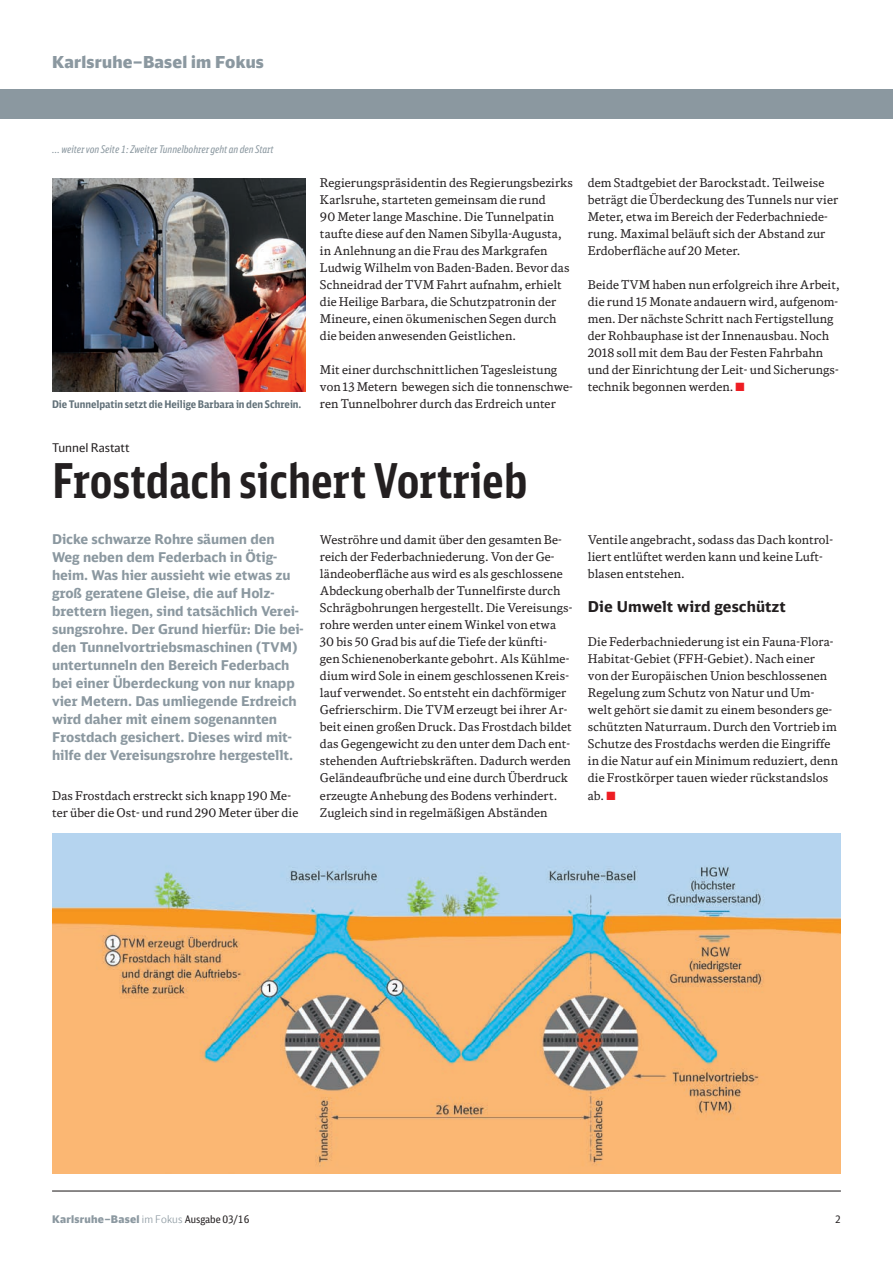
<style>
.page{position:relative;width:893px;height:1263px;background:#fff}
.page>*{position:absolute;margin:0;border:0;box-sizing:border-box;transform-origin:0 0}
.head{font:700 48px "DB Sans Comp";color:#231f20}
.DB-N_column_11pt_hea{font:900 16.5px "DB Head";letter-spacing:.015em;color:#8b98a0}
.text{font:700 15px "DB Sans";letter-spacing:.005em;color:#231f20}
.DB-N_intro_11pt_bold{font:700 13.5px/18px "DB Sans";letter-spacing:-.005em;color:#8b98a0}
.text_initial{font:12px/17px "DB News";letter-spacing:.005em;color:#231f20}
.DB-N_column_11pt_hea-2{font:12px "DB Head";color:#231f20}
.DB-N_body_8pt_news_p{font:italic 10.5px "DB Sans Comp";color:#8b98a0}
.bu{font:700 10.5px "DB Sans Cond";color:#627179}
.t1{font:900 10.5px "DB Head";letter-spacing:.025em;color:#8b98a0}
.t2{font:10.5px "DB Sans Cond";color:#231f20}
.s1{color:#ee1d23}
.s2{font-weight:300}
.s3{font-family:"DB Sans Cond";font-weight:400;color:#231f20}
</style>
<div class="page">
<div style="left:0;top:89px;width:893px;height:30px;background:#8b98a0"></div>
<img style="left:52px;top:179px;width:253px;height:212px">
<img style="left:52px;top:833px;width:789px;height:341px">
<hr style="left:52px;top:1190px;width:789px;height:1px;background:#231f20">
<p class="DB-N_column_11pt_hea" style="left:52px;top:51px;width:213px">Karlsruhe–Basel im Fokus</p>
<p class="DB-N_body_8pt_news_p" style="left:52px;top:143px;width:223px">… weiter von Seite 1: Zweiter Tunnelbohrer geht an den Start</p>
<p class="text_initial" style="left:320px;top:174px;width:254px">Regierungspräsidentin des Regierungsbezirks Karlsruhe, starteten gemeinsam die rund<br>90 Meter lange Maschine. Die Tunnelpatin taufte diese auf den Namen Sibylla-Augusta, in Anlehnung an die Frau des Markgrafen Ludwig Wilhelm von Baden-Baden. Bevor das Schneidrad der TVM Fahrt aufnahm, erhielt die Heilige Barbara, die Schutzpatronin der Mineure, einen ökumenischen Segen durch die beiden anwesenden Geistlichen.</p>
<p class="text_initial" style="left:320px;top:361px;width:254px">Mit einer durchschnittlichen Tagesleistung von 13 Metern bewegen sich die tonnenschwe-</p>
<p class="bu" style="left:52px;top:398px;width:251px">Die Tunnelpatin setzt die Heilige Barbara in den Schrein.</p>
<p class="text_initial" style="left:320px;top:395px;width:237px">ren Tunnelbohrer durch das Erdreich unter</p>
<p class="DB-N_column_11pt_hea-2" style="left:52px;top:440px;width:79px">Tunnel Rastatt</p>
<p class="head" style="left:52px;top:451px;width:477px">Frostdach sichert Vortrieb</p>
<p class="text_initial" style="left:588px;top:174px;width:252px">dem Stadtgebiet der Barockstadt. Teilweise beträgt die Überdeckung des Tunnels nur vier Meter, etwa im Bereich der Federbachniede&shy;rung. Maximal beläuft sich der Abstand zur Erdoberfläche auf 20 Meter.</p>
<p class="text_initial" style="left:588px;top:276px;width:253px">Beide TVM haben nun erfolgreich ihre Arbeit, die rund 15 Monate andauern wird, aufgenom&shy;men. Der nächste Schritt nach Fertigstellung der Rohbauphase ist der Innenausbau. Noch 2018 soll mit dem Bau der Festen Fahrbahn und der Einrichtung der Leit- und Sicherungs&shy;technik begonnen werden. <span class="s1">■</span></p>
<p class="DB-N_intro_11pt_bold" style="left:52px;top:530px;width:253px">Dicke schwarze Rohre säumen den Weg neben dem Federbach in Ötig&shy;heim. Was hier aussieht wie etwas zu groß geratene Gleise, die auf Holz&shy;brettern liegen, sind tatsächlich Verei&shy;sungsrohre. Der Grund hierfür: Die bei&shy;den Tunnelvortriebsmaschinen (TVM) untertunneln den Bereich Federbach bei einer Überdeckung von nur knapp vier Metern. Das umliegende Erdreich wird daher mit einem sogenannten Frostdach gesichert. Dieses wird mit&shy;hilfe der Vereisungsrohre hergestellt.</p>
<p class="text_initial" style="left:52px;top:786px;width:248px">Das Frostdach erstreckt sich knapp 190 Me&shy;ter über die Ost- und rund 290 Meter über die</p>
<p class="text_initial" style="left:320px;top:531px;width:254px">Weströhre und damit über den gesamten Be&shy;reich der Federbachniederung. Von der Ge&shy;ländeoberfläche aus wird es als geschlossene Abdeckung oberhalb der Tunnelfirste durch Schrägbohrungen hergestellt. Die Vereisungs&shy;rohre werden unter einem Winkel von etwa 30 bis 50 Grad bis auf die Tiefe der künfti-<br>gen Schienenoberkante gebohrt. Als Kühlme&shy;dium wird Sole in einem geschlossenen Kreis&shy;lauf verwendet. So entsteht ein dachförmiger Gefrierschirm. Die TVM erzeugt bei ihrer Ar&shy;beit einen großen Druck. Das Frostdach bildet das Gegengewicht zu den unter dem Dach ent&shy;stehenden Auftriebskräften. Dadurch werden Geländeaufbrüche und eine durch Überdruck erzeugte Anhebung des Bodens verhindert.<br>Zugleich sind in regelmäßigen Abständen</p>
<p class="text_initial" style="left:588px;top:531px;width:247px">Ventile angebracht, sodass das Dach kontrol&shy;liert entlüftet werden kann und keine Luft&shy;blasen entstehen.</p>
<p class="text" style="left:588px;top:597px;width:199px">Die Umwelt wird geschützt</p>
<p class="text_initial" style="left:588px;top:633px;width:252px">Die Federbachniederung ist ein Fauna-Flora-Habitat-Gebiet (FFH-Gebiet). Nach einer von der Europäischen Union beschlossenen Regelung zum Schutz von Natur und Um&shy;welt gehört sie damit zu einem besonders ge&shy;schützten Naturraum. Durch den Vortrieb im Schutze des Frostdachs werden die Eingriffe in die Natur auf ein Minimum reduziert, denn die Frostkörper tauen wieder rückstandslos ab. <span class="s1">■</span></p>
<p class="t1" style="left:52px;top:1212px;width:199px">Karlsruhe–Basel <span class="s2">im Fokus</span> <span class="s3">Ausgabe 03/16</span></p>
<p class="t2" style="left:835px;top:1212px;width:7px">2</p>
</div>
